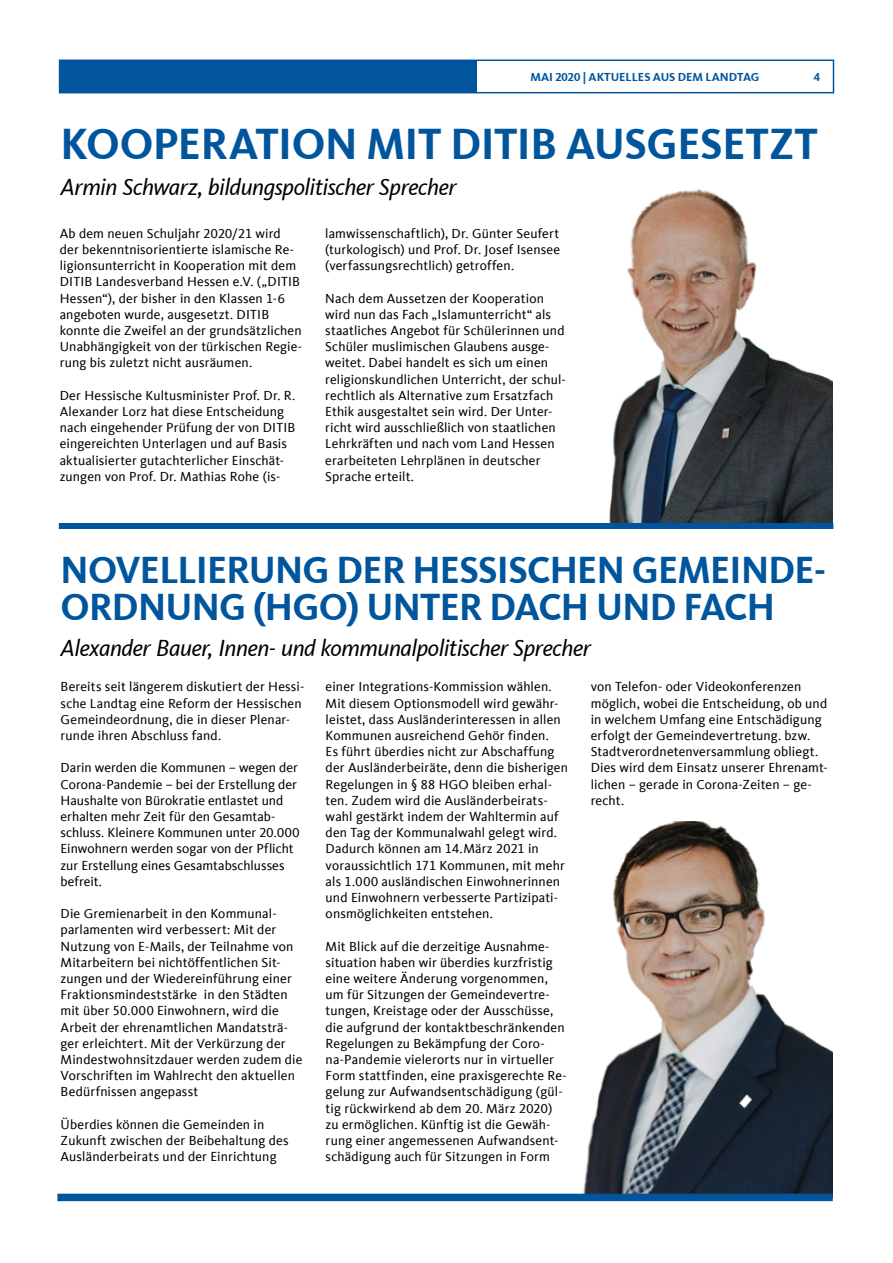
<style>
.page{position:relative;width:893px;height:1263px;background:#fff}
.page>*{position:absolute;margin:0;border:0;box-sizing:border-box;transform-origin:0 0}
.t1{font:700 45px "CDU Kievit Tab";letter-spacing:-.01em;color:#00559d}
.t2{font:700 39px/37.5px "CDU Kievit Tab";letter-spacing:-.02em;color:#00559d}
.t3{font:italic 24px "CDU Kievit Tab";letter-spacing:-.02em;color:#000}
.t4{font:13.5px/16.2px "CDU Kievit Tab";letter-spacing:.01em;color:#000}
.t5{font:700 12px "CDU Kievit Tab";color:#00559d}
</style>
<div class="page">
<div style="left:59px;top:60px;width:775px;height:33px;border:2px solid #00559d"></div>
<div style="left:60px;top:60px;width:416px;height:32px;background:#00559d"></div>
<img style="left:533px;top:821px;width:300px;height:373px">
<img style="left:609px;top:189px;width:224px;height:334px">
<div style="left:59px;top:523px;width:774px;height:6px;background:#00559d"></div>
<div style="left:57px;top:1194px;width:776px;height:7px;background:#00559d"></div>
<svg style="left:784px;top:986px;width:49px;height:57px"></svg>
<p class="t5" style="left:530px;top:70px;width:230px">MAI 2020 | AKTUELLES AUS DEM LANDTAG</p>
<p class="t5" style="left:814px;top:70px;width:8px">4</p>
<h1 class="t1" style="left:61px;top:118px;width:759px">KOOPERATION MIT DITIB AUSGESETZT</h1>
<h3 class="t3" style="left:61px;top:173px;width:398px">Armin Schwarz, bildungspolitischer Sprecher</h3>
<p class="t4" style="left:60px;top:225px;width:244px">Ab dem neuen Schuljahr 2020/21 wird der bekenntnisorientierte islamische Re&shy;ligionsunterricht in Kooperation mit dem DITIB Landesverband Hessen e.V. („DITIB Hessen“), der bisher in den Klassen 1-6 angeboten wurde, ausgesetzt. DITIB konnte die Zweifel an der grundsätzlichen Unabhängigkeit von der türkischen Regie&shy;rung bis zuletzt nicht ausräumen.</p>
<p class="t4" style="left:60px;top:387px;width:237px">Der Hessische Kultusminister Prof. Dr. R.<br>Alexander Lorz hat diese Entscheidung nach eingehender Prüfung der von DITIB eingereichten Unterlagen und auf Basis aktualisierter gutachterlicher Einschät&shy;zungen von Prof. Dr. Mathias Rohe (is-</p>
<p class="t4" style="left:325px;top:225px;width:236px;text-align:justify">lamwissenschaftlich), Dr. Günter Seufert (turkologisch) und Prof. Dr. Josef Isensee (verfassungsrechtlich) getroffen.</p>
<p class="t4" style="left:325px;top:290px;width:242px">Nach dem Aussetzen der Kooperation wird nun das Fach „Islamunterricht“ als staatliches Angebot für Schülerinnen und Schüler muslimischen Glaubens ausge&shy;weitet. Dabei handelt es sich um einen religionskundlichen Unterricht, der schul&shy;rechtlich als Alternative zum Ersatzfach Ethik ausgestaltet sein wird. Der Unter&shy;richt wird ausschließlich von staatlichen Lehrkräften und nach vom Land Hessen erarbeiteten Lehrplänen in deutscher Sprache erteilt.</p>
<h2 class="t2" style="left:61px;top:551px;width:767px">NOVELLIERUNG DER HESSISCHEN GEMEINDE-<br>ORDNUNG (HGO) UNTER DACH UND FACH</h2>
<h3 class="t3" style="left:61px;top:634px;width:532px">Alexander Bauer, Innen- und kommunalpolitischer Sprecher</h3>
<p class="t4" style="left:326px;top:679px;width:244px">einer Integrations-Kommission wählen.<br>Mit diesem Optionsmodell wird gewähr&shy;leistet, dass Ausländerinteressen in allen Kommunen ausreichend Gehör finden.<br>Es führt überdies nicht zur Abschaffung der Ausländerbeiräte, denn die bisherigen Regelungen in § 88 HGO bleiben erhal&shy;ten. Zudem wird die Ausländerbeirats&shy;wahl gestärkt indem der Wahltermin auf den Tag der Kommunalwahl gelegt wird.<br>Dadurch können am 14.März 2021 in voraussichtlich 171 Kommunen, mit mehr als 1.000 ausländischen Einwohnerinnen und Einwohnern verbesserte Partizipati&shy;onsmöglichkeiten entstehen.</p>
<p class="t4" style="left:326px;top:938px;width:243px">Mit Blick auf die derzeitige Ausnahme&shy;situation haben wir überdies kurzfristig eine weitere Änderung vorgenommen, um für Sitzungen der Gemeindevertre&shy;tungen, Kreistage oder der Ausschüsse, die aufgrund der kontaktbeschränkenden Regelungen zu Bekämpfung der Coro&shy;na-Pandemie vielerorts nur in virtueller Form stattfinden, eine praxisgerechte Re&shy;gelung zur Aufwandsentschädigung (gül&shy;tig rückwirkend ab dem 20. März 2020) zu ermöglichen. Künftig ist die Gewäh&shy;rung einer angemessenen Aufwandsent&shy;schädigung auch für Sitzungen in Form</p>
<p class="t4" style="left:591px;top:679px;width:239px">von Telefon- oder Videokonferenzen möglich, wobei die Entscheidung, ob und in welchem Umfang eine Entschädigung erfolgt der Gemeindevertretung. bzw.<br>Stadtverordnetenversammlung obliegt.<br>Dies wird dem Einsatz unserer Ehrenamt&shy;lichen – gerade in Corona-Zeiten – ge&shy;recht.</p>
<p class="t4" style="left:61px;top:679px;width:245px">Bereits seit längerem diskutiert der Hessi&shy;sche Landtag eine Reform der Hessischen Gemeindeordnung, die in dieser Plenar&shy;runde ihren Abschluss fand.</p>
<p class="t4" style="left:61px;top:760px;width:240px">Darin werden die Kommunen – wegen der Corona-Pandemie – bei der Erstellung der Haushalte von Bürokratie entlastet und erhalten mehr Zeit für den Gesamtab&shy;schluss. Kleinere Kommunen unter 20.000<br>Einwohnern werden sogar von der Pflicht zur Erstellung eines Gesamtabschlusses befreit.</p>
<p class="t4" style="left:61px;top:906px;width:243px">Die Gremienarbeit in den Kommunal&shy;parlamenten wird verbessert: Mit der Nutzung von E-Mails, der Teilnahme von Mitarbeitern bei nichtöffentlichen Sit&shy;zungen und der Wiedereinführung einer Fraktionsmindeststärke in den Städten mit über 50.000 Einwohnern, wird die Arbeit der ehrenamtlichen Mandatsträ&shy;ger erleichtert. Mit der Verkürzung der Mindestwohnsitzdauer werden zudem die Vorschriften im Wahlrecht den aktuellen Bedürfnissen angepasst</p>
<p class="t4" style="left:61px;top:1116px;width:230px">Überdies können die Gemeinden in<br>Zukunft zwischen der Beibehaltung des<br>Ausländerbeirats und der Einrichtung</p>
</div>
